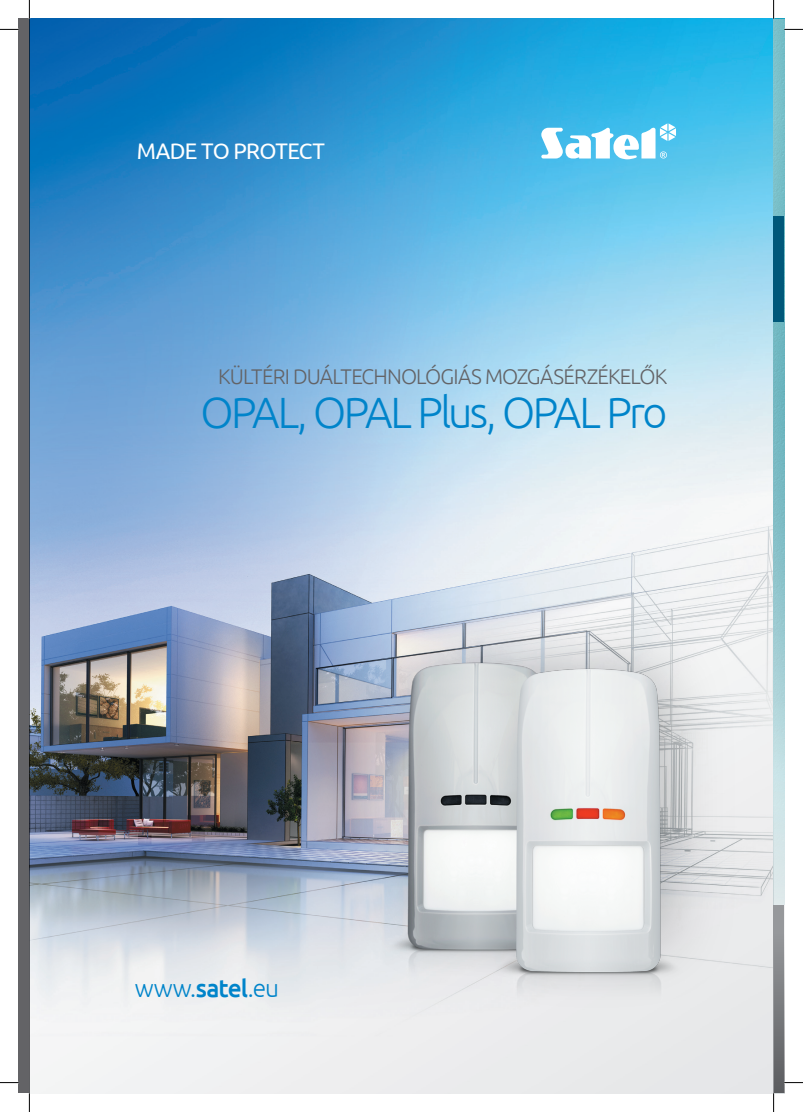
<style>
.page{position:relative;width:803px;height:1112px;background:#fff}
.page>*{position:absolute;margin:0;border:0;box-sizing:border-box;transform-origin:0 0}
.t1{font:300 43.75px "Ubuntu";letter-spacing:-.06em;color:#0084ca}
.t2{font:300 25px "Ubuntu";color:#0084ca}
.t3{font:22.5px "Ubuntu";letter-spacing:-.03em;color:#fff}
.t4{font:300 21.25px "Ubuntu";letter-spacing:-.04em;color:#636366}
.s1{font-weight:500}
</style>
<div class="page">
<img style="left:29px;top:19px;width:744px;height:1073px">
<img style="left:281px;top:563px;width:492px;height:529px">
<img style="left:773px;top:19px;width:11px;height:885px">
<div style="left:773px;top:905px;width:11px;height:187px;background:#96989b"></div>
<svg style="left:774px;top:960px;width:10px;height:132px"></svg>
<div style="left:773px;top:216px;width:11px;height:106px;background:#00587a"></div>
<svg style="left:541px;top:123px;width:135px;height:36px"></svg>
<div style="left:19px;top:19px;width:10px;height:1073px;background:#636366"></div>
<svg style="left:0;top:29px;width:19px;height:1px"></svg>
<svg style="left:784px;top:29px;width:19px;height:1px"></svg>
<svg style="left:0;top:1081px;width:19px;height:2px"></svg>
<svg style="left:784px;top:1081px;width:19px;height:2px"></svg>
<svg style="left:29px;top:0;width:1px;height:19px"></svg>
<svg style="left:29px;top:1092px;width:1px;height:19px"></svg>
<svg style="left:773px;top:0;width:1px;height:19px"></svg>
<svg style="left:773px;top:1092px;width:1px;height:19px"></svg>
<p class="t3" style="left:137px;top:138px;width:190px">MADE TO PROTECT</p>
<p class="t4" style="left:218px;top:363px;width:451px">KÜLTÉRI DUÁLTECHNOLÓGIÁS MOZGÁSÉRZÉKELŐK</p>
<h1 class="t1" style="left:200px;top:386px;width:468px">OPAL, OPAL Plus, OPAL Pro</h1>
<p class="t2" style="left:135px;top:972px;width:146px">www.<span class="s1">satel</span>.eu</p>
</div>
